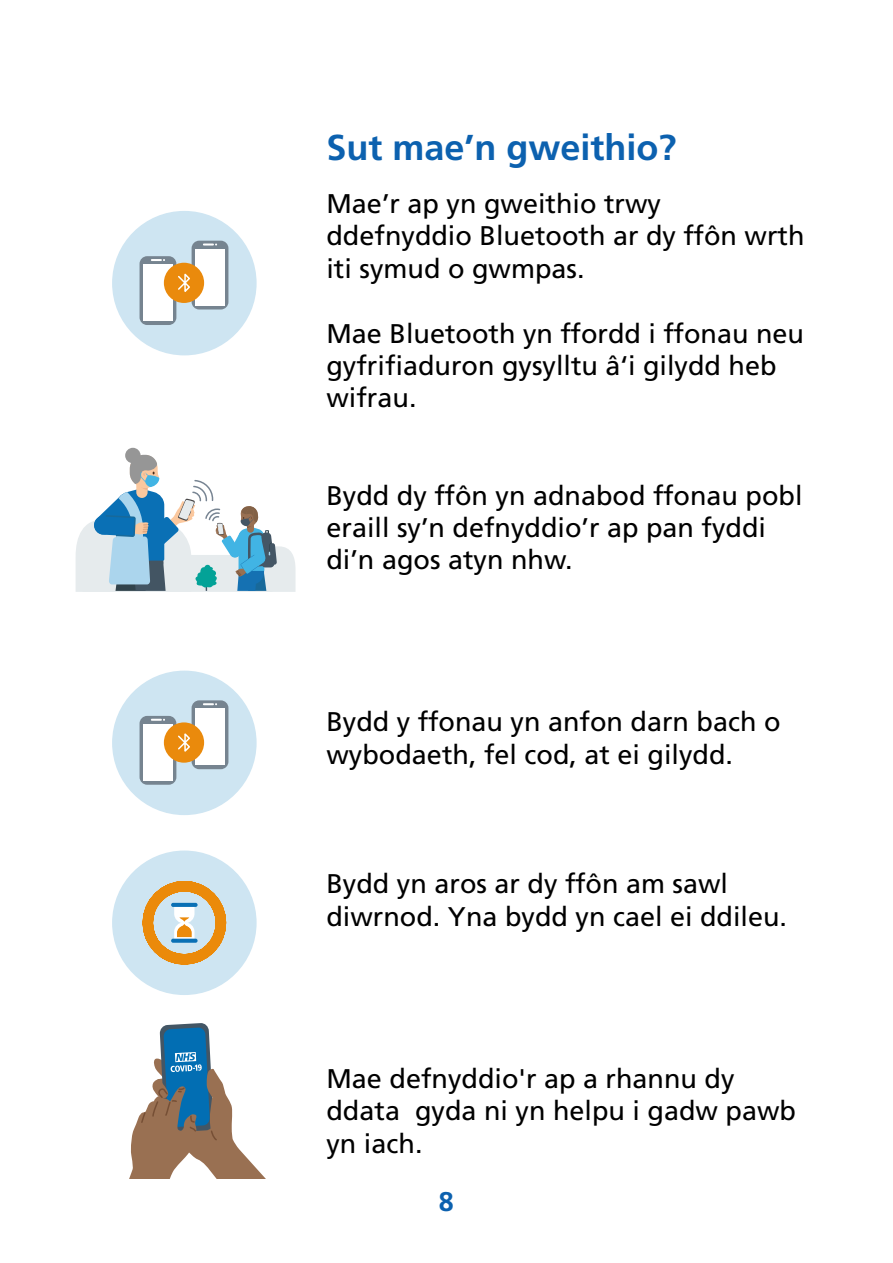
<style>
.page{position:relative;width:893px;height:1263px;background:#fff}
.page>*{position:absolute;margin:0;border:0;box-sizing:border-box;transform-origin:0 0}
.H3_Subhead{font:700 36px "Frutiger LT Std";color:#0c61af}
.P_Main_copy{font:27px/32.4px "Frutiger LT Std";color:#000}
.t1{font:700 27px "Frutiger LT Std";color:#0c61af}
</style>
<div class="page">
<div style="left:112px;top:211px;width:145px;height:144px;background:#cee5f2;border-radius:50%"></div>
<div style="left:192px;top:241px;width:36px;height:68px;background:#768490;border-radius:8px"></div>
<svg style="left:203px;top:243px;width:14px;height:3px"></svg>
<div style="left:195px;top:249px;width:30px;height:56px;background:#fff"></div>
<div style="left:140px;top:256px;width:36px;height:69px;background:#768490;border-radius:8px"></div>
<svg style="left:151px;top:259px;width:14px;height:2px"></svg>
<div style="left:143px;top:264px;width:30px;height:57px;background:#fff"></div>
<div style="left:164px;top:263px;width:40px;height:40px;background:#ea8a0c;border-radius:50%"></div>
<svg style="left:178px;top:273px;width:12px;height:19px"></svg>
<div style="left:112px;top:671px;width:145px;height:144px;background:#cee5f2;border-radius:50%"></div>
<div style="left:192px;top:700px;width:36px;height:69px;background:#768490;border-radius:8px"></div>
<svg style="left:203px;top:703px;width:14px;height:2px"></svg>
<div style="left:195px;top:708px;width:30px;height:57px;background:#fff"></div>
<div style="left:140px;top:716px;width:36px;height:69px;background:#768490;border-radius:8px"></div>
<svg style="left:151px;top:719px;width:14px;height:2px"></svg>
<div style="left:143px;top:724px;width:30px;height:57px;background:#fff"></div>
<div style="left:164px;top:722px;width:40px;height:41px;background:#ea8a0c;border-radius:50%"></div>
<svg style="left:178px;top:733px;width:12px;height:19px"></svg>
<div style="left:112px;top:850px;width:145px;height:145px;background:#cee5f2;border-radius:50%"></div>
<svg style="left:142px;top:881px;width:85px;height:84px"></svg>
<div style="left:125px;top:448px;width:16px;height:15px;background:#969696;border-radius:50%"></div>
<svg style="left:76px;top:455px;width:220px;height:137px"></svg>
<svg style="left:129px;top:1023px;width:137px;height:156px"></svg>
<h3 class="H3_Subhead" style="left:326px;top:127px;width:352px">Sut mae’n gweithio?</h3>
<p class="P_Main_copy" style="left:326px;top:187px;width:480px">Mae’r ap yn gweithio trwy ddefnyddio Bluetooth ar dy ffôn wrth iti symud o gwmpas.</p>
<p class="P_Main_copy" style="left:326px;top:317px;width:479px">Mae Bluetooth yn ffordd i ffonau neu gyfrifiaduron gysylltu â‘i gilydd heb wifrau.</p>
<p class="P_Main_copy" style="left:326px;top:479px;width:478px">Bydd dy ffôn yn adnabod ffonau pobl eraill sy’n defnyddio’r ap pan fyddi di’n agos atyn nhw.</p>
<p class="P_Main_copy" style="left:326px;top:706px;width:456px">Bydd y ffonau yn anfon darn bach o wybodaeth, fel cod, at ei gilydd.</p>
<p class="P_Main_copy" style="left:326px;top:868px;width:462px">Bydd yn aros ar dy ffôn am sawl diwrnod. Yna bydd yn cael ei ddileu.</p>
<p class="P_Main_copy" style="left:326px;top:1062px;width:471px">Mae defnyddio'r ap a rhannu dy ddata gyda ni yn helpu i gadw pawb yn iach.</p>
<p class="t1" style="left:439px;top:1185px;width:17px">8</p>
</div>
